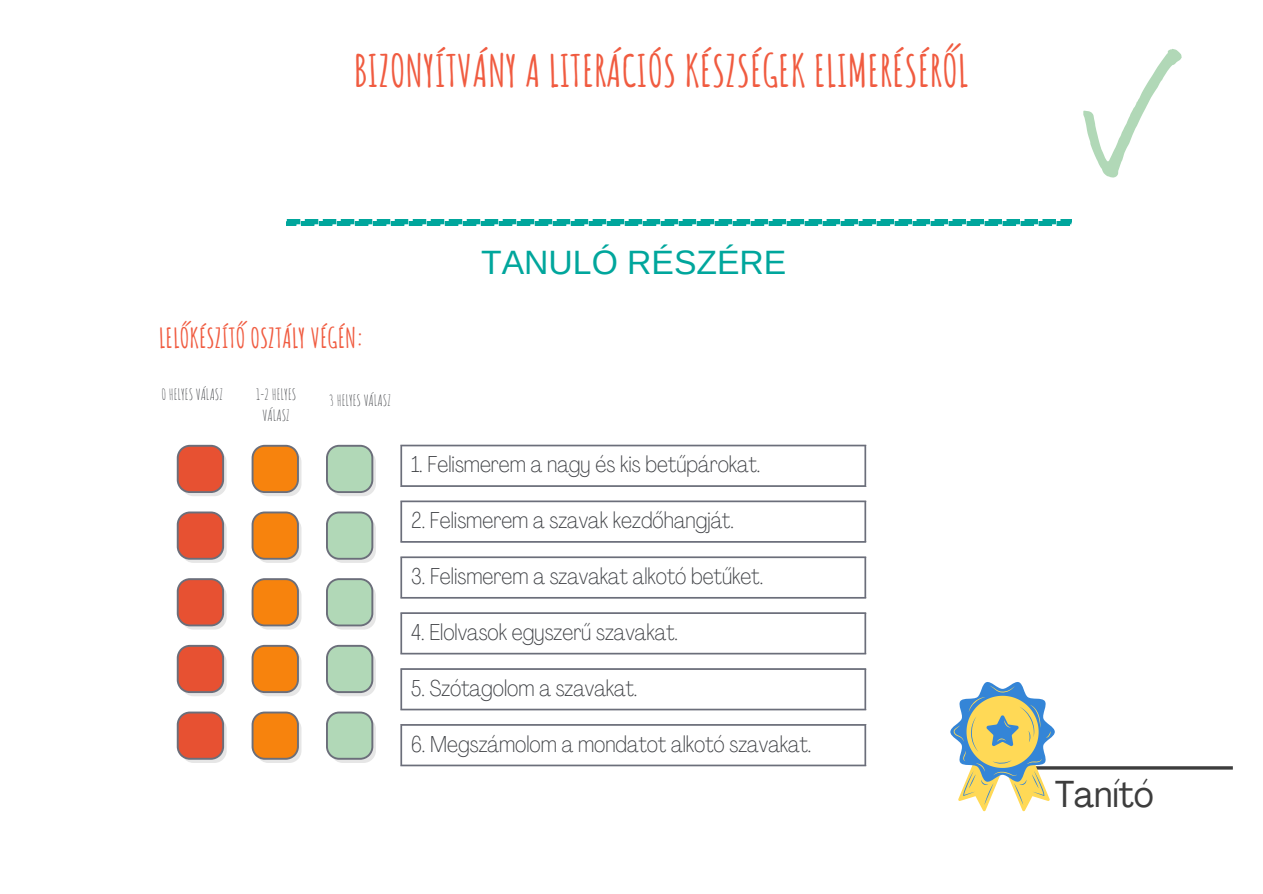
<style>
.page{position:relative;width:1263px;height:894px;background:#fff}
.page>*{position:absolute;margin:0;border:0;box-sizing:border-box;transform-origin:0 0}
.t1{font:700 43.5px "Amatic SC";color:#f05b40}
.t2{font:condensed 37.05px "Agrandir";color:#3d3d3d}
.t3{font:33.75px "Arimo";color:#00a69c}
.t4{font:700 27px "Amatic SC";color:#f05b40}
.t5{font:100 condensed 22.8px "Agrandir";color:#3e4044}
.t6{font:15px/20.2px "Amatic SC";color:#3e4044;text-align:center}
</style>
<div class="page">
<hr style="left:400px;top:446px;width:2px;height:39px;background:#6b6e7a">
<hr style="left:864px;top:446px;width:2px;height:39px;background:#6b6e7a">
<hr style="left:400px;top:444px;width:466px;height:2px;background:#6b6e7a">
<hr style="left:400px;top:485px;width:466px;height:2px;background:#6b6e7a">
<hr style="left:400px;top:502px;width:2px;height:39px;background:#6b6e7a">
<hr style="left:864px;top:502px;width:2px;height:39px;background:#6b6e7a">
<hr style="left:400px;top:500px;width:466px;height:2px;background:#6b6e7a">
<hr style="left:400px;top:541px;width:466px;height:1px;background:#6b6e7a">
<hr style="left:400px;top:558px;width:2px;height:38px;background:#6b6e7a">
<hr style="left:864px;top:558px;width:2px;height:38px;background:#6b6e7a">
<hr style="left:400px;top:556px;width:466px;height:2px;background:#6b6e7a">
<hr style="left:400px;top:596px;width:466px;height:2px;background:#6b6e7a">
<hr style="left:400px;top:613px;width:2px;height:39px;background:#6b6e7a">
<hr style="left:864px;top:613px;width:2px;height:39px;background:#6b6e7a">
<hr style="left:400px;top:612px;width:466px;height:1px;background:#6b6e7a">
<hr style="left:400px;top:652px;width:466px;height:2px;background:#6b6e7a">
<hr style="left:400px;top:669px;width:2px;height:39px;background:#6b6e7a">
<hr style="left:864px;top:669px;width:2px;height:39px;background:#6b6e7a">
<hr style="left:400px;top:668px;width:466px;height:1px;background:#6b6e7a">
<hr style="left:400px;top:708px;width:466px;height:2px;background:#6b6e7a">
<svg style="left:1083px;top:49px;width:99px;height:128px"></svg>
<svg style="left:287px;top:220px;width:784px;height:5px;background:#1aafa6"></svg>
<svg style="left:252px;top:444px;width:49px;height:318px"></svg>
<svg style="left:326px;top:444px;width:49px;height:318px"></svg>
<svg style="left:177px;top:444px;width:49px;height:318px"></svg>
<hr style="left:400px;top:725px;width:2px;height:39px;background:#6b6e7a">
<hr style="left:864px;top:725px;width:2px;height:39px;background:#6b6e7a">
<hr style="left:400px;top:723px;width:466px;height:2px;background:#6b6e7a">
<hr style="left:400px;top:764px;width:466px;height:2px;background:#6b6e7a">
<hr style="left:976px;top:766px;width:257px;height:3px;background:#3d3d3d">
<svg style="left:950px;top:682px;width:105px;height:129px"></svg>
<p class="t1" style="left:354px;top:42px;width:616px">BIZONYÍTVÁNY A LITERÁCIÓS KÉSZSÉGEK ELIMERÉSÉRŐL</p>
<p class="t4" style="left:159px;top:321px;width:207px">LELŐKÉSZÍTŐ OSZTÁLY VÉGÉN:</p>
<p class="t6" style="left:161px;top:384px;width:63px">0 HELYES VÁLASZ</p>
<p class="t6" style="left:256px;top:384px;width:42px">1-2 HELYES<br>VÁLASZ</p>
<p class="t6" style="left:329px;top:389px;width:63px">3 HELYES VÁLASZ</p>
<p class="t3" style="left:481px;top:243px;width:307px">TANULÓ RÉSZÉRE</p>
<p class="t5" style="left:411px;top:455px;width:351px">1. Felismerem a nagy és kis betűpárokat.</p>
<p class="t5" style="left:411px;top:510px;width:324px">2. Felismerem a szavak kezdőhangját.</p>
<p class="t5" style="left:411px;top:566px;width:354px">3. Felismerem a szavakat alkotó betűket.</p>
<p class="t5" style="left:411px;top:622px;width:268px">4. Elolvasok egyszerű szavakat.</p>
<p class="t5" style="left:411px;top:678px;width:228px">5. Szótagolom a szavakat.</p>
<p class="t5" style="left:411px;top:734px;width:402px">6. Megszámolom a mondatot alkotó szavakat.</p>
<p class="t2" style="left:1055px;top:778px;width:100px">Tanító</p>
</div>
